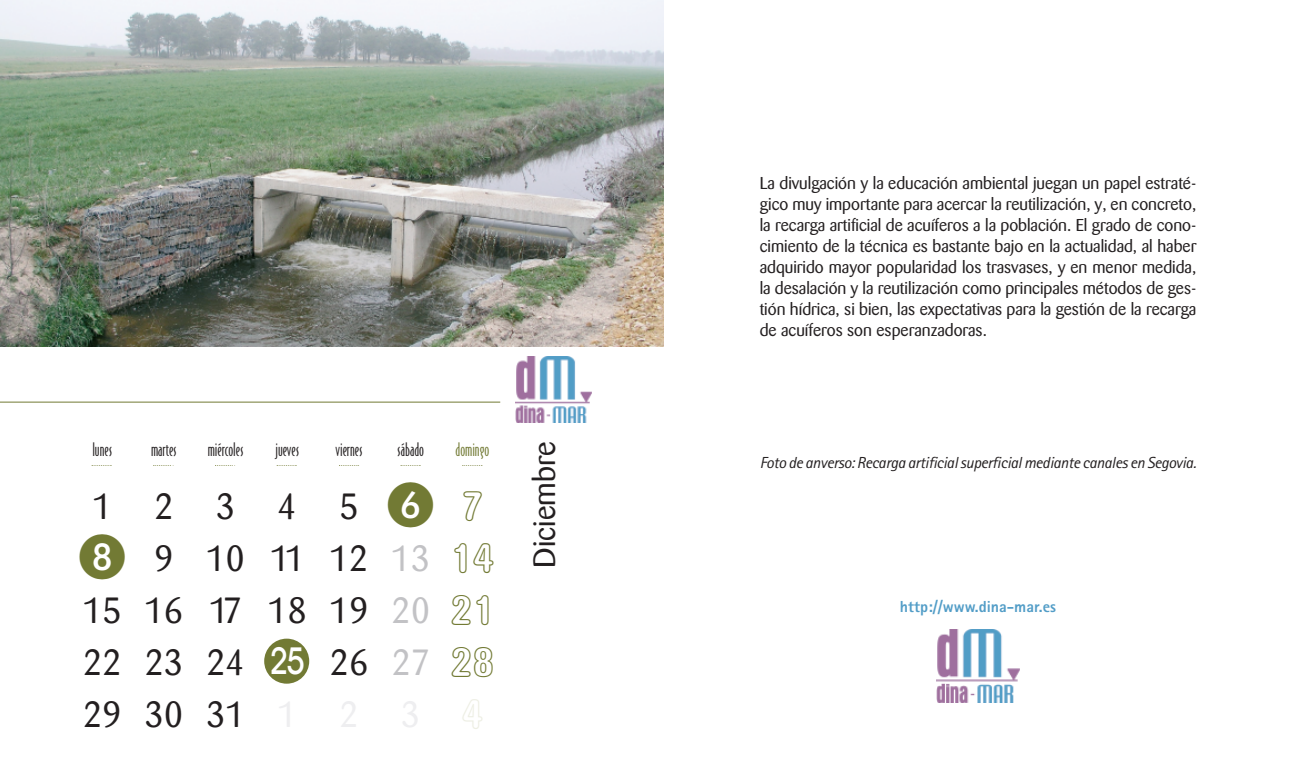
<style>
.page{position:relative;width:1304px;height:766px;background:#fff}
.page>*{position:absolute;margin:0;border:0;box-sizing:border-box;transform-origin:0 0}
.t1{font:42.2px "AG Book Rounded Bold Cn Outline";color:#727a34}
.t2{font:36px/52px "Barmeno";color:#231f20;text-align:justify}
.t3{font:30.6px "Barmeno";color:#231f20}
.t4{font:17.6px "Bodega Sans Oldstyle";color:#231f20}
.t5{font:17.6px "Bodega Sans Oldstyle";color:#727a34}
.t6{font:17px/21px "Barmeno";color:#231f20;text-align:justify}
.t7{font:italic 16px "Rotis Sans Serif";letter-spacing:-.02em;color:#231f20}
.t8{font:800 16px "Rotis Sans Serif";color:#529dc7}
.s1{color:#c2c2c5}
.s2{font-family:"AG Book Rounded Bold Cn Outline";font-size:42.2px;color:#727a34}
.s3{font-family:"Avant Garde IT Cby BT";font-weight:500;font-size:37.4px;color:#fff}
.s4{color:#eeeef0}
.s5{font-family:"AG Book Rounded Bold Cn Outline";font-size:42.2px;color:#edeee3}
</style>
<div class="page">
<img style="left:936px;top:629px;width:84px;height:73px">
<img style="left:0;top:0;width:663px;height:346px">
<div style="left:264px;top:638px;width:45px;height:45px;background:#727a34;border-radius:50%"></div>
<svg style="left:462px;top:465px;width:21px;height:1px"></svg>
<svg style="left:401px;top:465px;width:20px;height:1px"></svg>
<svg style="left:339px;top:465px;width:20px;height:1px"></svg>
<svg style="left:277px;top:465px;width:20px;height:1px"></svg>
<svg style="left:215px;top:465px;width:20px;height:1px"></svg>
<svg style="left:153px;top:465px;width:21px;height:1px"></svg>
<svg style="left:92px;top:465px;width:20px;height:1px"></svg>
<hr style="left:0;top:401px;width:500px;height:1px;background:#727a34">
<img style="left:516px;top:356px;width:75px;height:66px">
<p class="t4" style="left:92px;top:439px;width:21px">lunes</p>
<p class="t4" style="left:151px;top:439px;width:27px">martes</p>
<p class="t4" style="left:208px;top:439px;width:37px">miércoles</p>
<p class="t4" style="left:275px;top:439px;width:25px">jueves</p>
<p class="t4" style="left:336px;top:439px;width:29px">viernes</p>
<p class="t4" style="left:397px;top:439px;width:28px">sábado</p>
<p class="t5" style="left:455px;top:439px;width:35px">domingo</p>
<h2 class="t2" style="left:93px;top:483px;width:268px">12345</h2>
<h1 class="t1" style="left:461px;top:491px;width:23px">7</h1>
<h2 class="t2" style="left:83px;top:535px;width:413px;text-indent:71px">9 10 11 12 <span class="s1">13</span> <span class="s2">14<br></span>15 16 17 18 19 <span class="s1">20</span> <span class="s2">21<br></span>22 23 24 <span class="s3">25</span> 26 <span class="s1">27</span> <span class="s2">28<br></span>293031 <span class="s4">1 2 3</span> <span class="s5">4</span></h2>
<h3 class="t3" style="left:532px;top:567px;width:128px;rotate:-90deg">Diciembre</h3>
<p class="t6" style="left:760px;top:174px;width:438px">La divulgación y la educación ambiental juegan un papel estraté&shy;gico muy importante para acercar la reutilización, y, en concreto, la recarga artificial de acuíferos a la población. El grado de cono&shy;cimiento de la técnica es bastante bajo en la actualidad, al haber adquirido mayor popularidad los trasvases, y en menor medida, la desalación y la reutilización como principales métodos de ges&shy;tión hídrica, si bien, las expectativas para la gestión de la recarga de acuíferos son esperanzadoras.</p>
<p class="t7" style="left:760px;top:457px;width:438px">Foto de anverso: Recarga artificial superficial mediante canales en Segovia.</p>
<p class="t8" style="left:900px;top:601px;width:158px">http://www.dina-mar.es</p>
</div>
